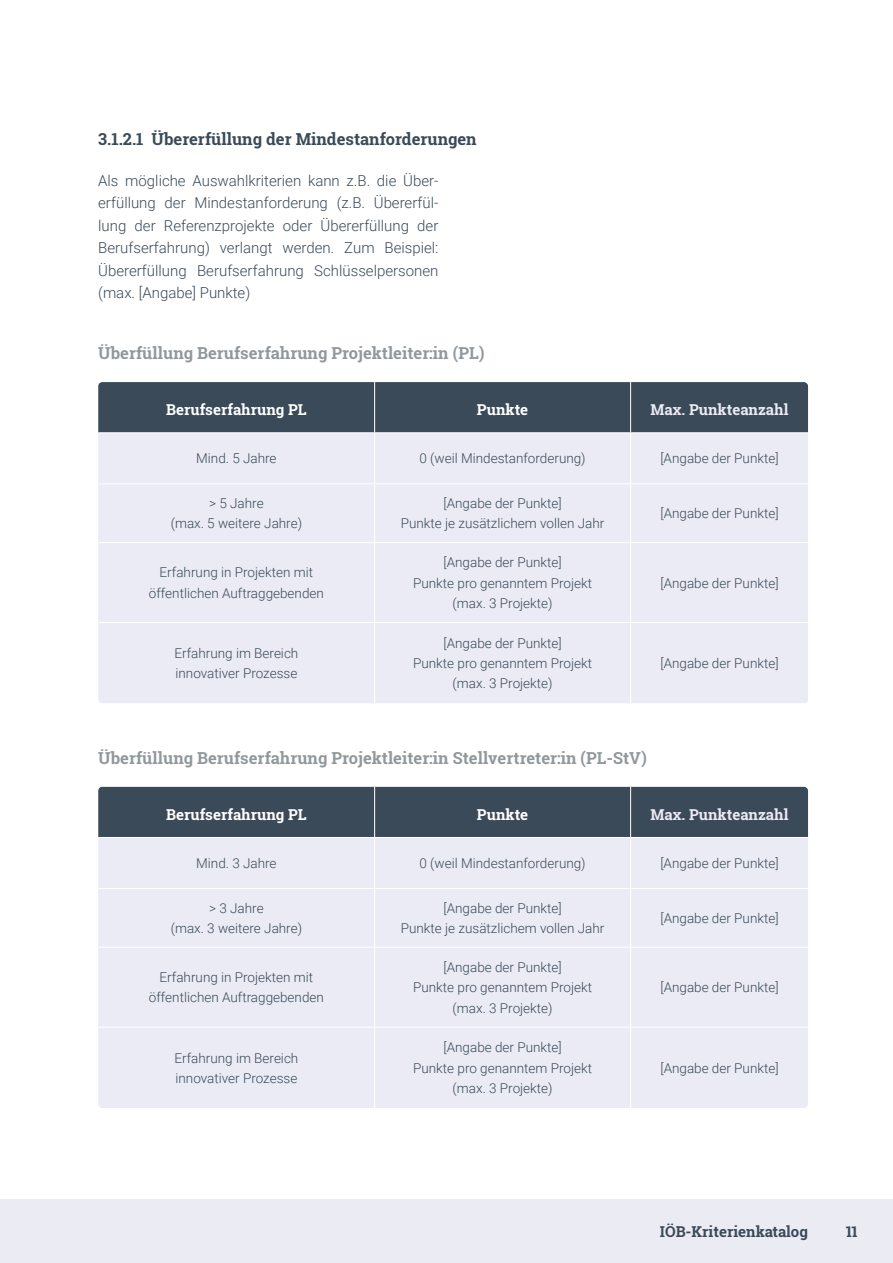
<style>
.page{position:relative;width:893px;height:1263px;background:#fff}
.page>*{position:absolute;margin:0;border:0;box-sizing:border-box;transform-origin:0 0}
.Fließtext_ohne_Einzu{font:700 16.5px "Roboto Slab";color:#91989c}
.Ü3{font:700 16.5px "Roboto Slab";color:#3a4a58}
.Fließtext_ohne_Einzu-2{font:300 15px/22.5px "Roboto";color:#3a4a58;text-align:justify}
.Tabellentext_grau_ze{font:700 15px "Roboto Slab";color:#fff}
.Tabellentext_grau_li{font:700 15px "Roboto Slab";color:#ebebf5}
.t1{font:700 15px "Roboto Slab";color:#3a4a58}
.Tabellentext_grau_ze-2{font:300 13.5px/20.2px "Roboto";color:#3a4a58;text-align:center}
.Tabellentext_grau_li-2{font:300 13.5px "Roboto";color:#3a4a58}
</style>
<div class="page">
<div style="left:0;top:1199px;width:893px;height:64px;background:#ebebf4"></div>
<div style="left:99px;top:383px;width:709px;height:49px;background:#3a4a58"></div>
<div style="left:99px;top:433px;width:531px;height:270px;background:#ebebf5"></div>
<div style="left:631px;top:433px;width:177px;height:270px;background:#ebebf5"></div>
<hr style="left:98px;top:483px;width:277px;height:1px;background:#fff">
<hr style="left:98px;top:542px;width:277px;height:1px;background:#fff">
<hr style="left:98px;top:622px;width:277px;height:1px;background:#fff">
<hr style="left:630px;top:382px;width:1px;height:50px;background:#fff">
<hr style="left:375px;top:483px;width:256px;height:1px;background:#fff">
<hr style="left:631px;top:483px;width:177px;height:1px;background:#fff">
<hr style="left:375px;top:542px;width:256px;height:1px;background:#fff">
<hr style="left:631px;top:542px;width:177px;height:1px;background:#fff">
<hr style="left:375px;top:622px;width:256px;height:1px;background:#fff">
<hr style="left:631px;top:622px;width:177px;height:1px;background:#fff">
<hr style="left:374px;top:382px;width:1px;height:50px;background:#fff">
<hr style="left:374px;top:433px;width:1px;height:50px;background:#fff">
<hr style="left:374px;top:484px;width:1px;height:58px;background:#fff">
<hr style="left:374px;top:543px;width:1px;height:79px;background:#fff">
<hr style="left:374px;top:623px;width:1px;height:80px;background:#fff">
<div style="left:99px;top:787px;width:709px;height:50px;background:#3a4a58"></div>
<div style="left:99px;top:838px;width:531px;height:270px;background:#ebebf5"></div>
<div style="left:631px;top:838px;width:177px;height:270px;background:#ebebf5"></div>
<hr style="left:98px;top:888px;width:277px;height:1px;background:#fff">
<hr style="left:98px;top:947px;width:277px;height:1px;background:#fff">
<hr style="left:98px;top:1027px;width:277px;height:1px;background:#fff">
<hr style="left:630px;top:786px;width:1px;height:51px;background:#fff">
<hr style="left:375px;top:888px;width:256px;height:1px;background:#fff">
<hr style="left:631px;top:888px;width:177px;height:1px;background:#fff">
<hr style="left:375px;top:947px;width:256px;height:1px;background:#fff">
<hr style="left:631px;top:947px;width:177px;height:1px;background:#fff">
<hr style="left:375px;top:1027px;width:256px;height:1px;background:#fff">
<hr style="left:631px;top:1027px;width:177px;height:1px;background:#fff">
<hr style="left:374px;top:786px;width:1px;height:51px;background:#fff">
<hr style="left:374px;top:838px;width:1px;height:50px;background:#fff">
<hr style="left:374px;top:889px;width:1px;height:58px;background:#fff">
<hr style="left:374px;top:947px;width:1px;height:80px;background:#fff">
<hr style="left:374px;top:1027px;width:1px;height:81px;background:#fff">
<div style="left:94px;top:378px;width:719px;height:330px;border:4px solid #fff;border-radius:7px"></div>
<div style="left:94px;top:782px;width:719px;height:331px;border:4px solid #fff;border-radius:7px"></div>
<p class="Ü3" style="left:98px;top:128px;width:380px">3.1.2.1 Übererfüllung der Mindestanforderungen</p>
<p class="Fließtext_ohne_Einzu-2" style="left:98px;top:169px;width:342px">Als mögliche Auswahlkriterien kann z.B. die Über&shy;erfüllung der Mindestanforderung (z.B. Übererfül&shy;lung der Referenzprojekte oder Übererfüllung der Berufserfahrung) verlangt werden. Zum Beispiel:<br>Übererfüllung Berufserfahrung Schlüsselpersonen (max. [Angabe] Punkte)</p>
<p class="Fließtext_ohne_Einzu" style="left:98px;top:342px;width:388px">Überfüllung Berufserfahrung Projektleiter:in (PL)</p>
<p class="Tabellentext_grau_ze" style="left:166px;top:399px;width:142px">Berufserfahrung PL</p>
<p class="Tabellentext_grau_ze" style="left:477px;top:399px;width:53px">Punkte</p>
<p class="Tabellentext_grau_li" style="left:650px;top:399px;width:140px">Max. Punkteanzahl</p>
<p class="Tabellentext_grau_ze-2" style="left:196px;top:448px;width:82px">Mind. 5 Jahre</p>
<p class="Tabellentext_grau_ze-2" style="left:420px;top:448px;width:168px">0 (weil Mindestanforderung)</p>
<p class="Tabellentext_grau_li-2" style="left:660px;top:449px;width:120px">[Angabe der Punkte]</p>
<p class="Tabellentext_grau_ze-2" style="left:171px;top:493px;width:133px">&gt; 5 Jahre<br>(max. 5 weitere Jahre)</p>
<p class="Tabellentext_grau_ze-2" style="left:401px;top:493px;width:205px">[Angabe der Punkte]<br>Punkte je zusätzlichem vollen Jahr</p>
<p class="Tabellentext_grau_li-2" style="left:660px;top:504px;width:120px">[Angabe der Punkte]</p>
<p class="Tabellentext_grau_ze-2" style="left:149px;top:562px;width:176px">Erfahrung in Projekten mit öffentlichen Auftraggebenden</p>
<p class="Tabellentext_grau_ze-2" style="left:413px;top:552px;width:180px">[Angabe der Punkte]<br>Punkte pro genanntem Projekt (max. 3 Projekte)</p>
<p class="Tabellentext_grau_li-2" style="left:660px;top:573px;width:120px">[Angabe der Punkte]</p>
<p class="Tabellentext_grau_ze-2" style="left:174px;top:642px;width:125px;text-align:left">Erfahrung im Bereich innovativer Prozesse</p>
<p class="Tabellentext_grau_ze-2" style="left:413px;top:632px;width:180px">[Angabe der Punkte]<br>Punkte pro genanntem Projekt (max. 3 Projekte)</p>
<p class="Tabellentext_grau_li-2" style="left:660px;top:654px;width:120px">[Angabe der Punkte]</p>
<p class="Fließtext_ohne_Einzu" style="left:98px;top:746px;width:550px">Überfüllung Berufserfahrung Projektleiter:in Stellvertreter:in (PL-StV)</p>
<p class="Tabellentext_grau_ze" style="left:166px;top:804px;width:142px">Berufserfahrung PL</p>
<p class="Tabellentext_grau_ze" style="left:477px;top:804px;width:53px">Punkte</p>
<p class="Tabellentext_grau_li" style="left:650px;top:804px;width:140px">Max. Punkteanzahl</p>
<p class="Tabellentext_grau_ze-2" style="left:196px;top:853px;width:82px">Mind. 3 Jahre</p>
<p class="Tabellentext_grau_ze-2" style="left:420px;top:853px;width:168px">0 (weil Mindestanforderung)</p>
<p class="Tabellentext_grau_li-2" style="left:660px;top:854px;width:120px">[Angabe der Punkte]</p>
<p class="Tabellentext_grau_ze-2" style="left:171px;top:897px;width:133px">&gt; 3 Jahre<br>(max. 3 weitere Jahre)</p>
<p class="Tabellentext_grau_ze-2" style="left:444px;top:897px;width:120px">[Angabe der Punkte]</p>
<p class="Tabellentext_grau_li-2" style="left:660px;top:909px;width:120px">[Angabe der Punkte]</p>
<p class="Tabellentext_grau_ze-2" style="left:401px;top:918px;width:205px">Punkte je zusätzlichem vollen Jahr</p>
<p class="Tabellentext_grau_ze-2" style="left:149px;top:967px;width:176px">Erfahrung in Projekten mit öffentlichen Auftraggebenden</p>
<p class="Tabellentext_grau_ze-2" style="left:174px;top:1047px;width:125px;text-align:left">Erfahrung im Bereich innovativer Prozesse</p>
<p class="Tabellentext_grau_ze-2" style="left:444px;top:956px;width:120px">[Angabe der Punkte]</p>
<p class="Tabellentext_grau_ze-2" style="left:413px;top:977px;width:180px">Punkte pro genanntem Projekt</p>
<p class="Tabellentext_grau_ze-2" style="left:453px;top:997px;width:102px">(max. 3 Projekte)</p>
<p class="Tabellentext_grau_ze-2" style="left:444px;top:1037px;width:120px">[Angabe der Punkte]</p>
<p class="Tabellentext_grau_ze-2" style="left:413px;top:1057px;width:180px">Punkte pro genanntem Projekt</p>
<p class="Tabellentext_grau_ze-2" style="left:453px;top:1077px;width:102px">(max. 3 Projekte)</p>
<p class="Tabellentext_grau_li-2" style="left:660px;top:978px;width:120px">[Angabe der Punkte]</p>
<p class="Tabellentext_grau_li-2" style="left:660px;top:1058px;width:120px">[Angabe der Punkte]</p>
<p class="t1" style="left:660px;top:1221px;width:150px">IÖB-Kriterienkatalog</p>
<p class="t1" style="left:846px;top:1221px;width:13px">11</p>
</div>
